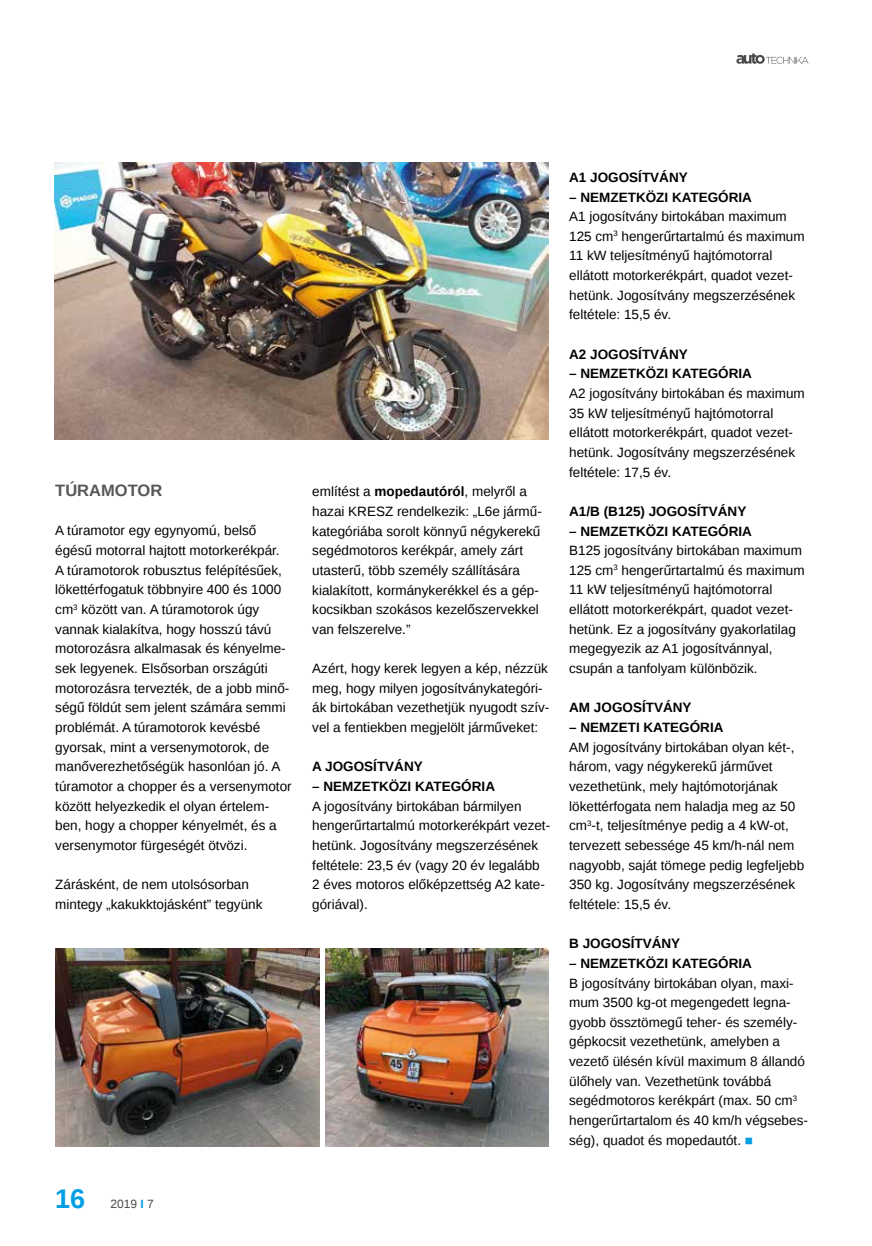
<style>
.page{position:relative;width:872px;height:1246px;background:#fff}
.page>*{position:absolute;margin:0;border:0;box-sizing:border-box;transform-origin:0 0}
.t1{font:700 27px "Liberation Sans";color:#009fe3}
.t2{font:700 16.5px "Liberation Sans";color:#575756}
.t3{font:13.5px/19.6px "Liberation Sans";color:#000}
.t4{font:700 13.5px "Liberation Sans";color:#000}
.t5{font:12px "Liberation Sans";color:#4a4a49}
.s1{font-weight:700;color:#009fe3}
.s2{font-weight:700}
.s3{color:#009fe3}
</style>
<div class="page">
<svg style="left:736px;top:53px;width:72px;height:11px"></svg>
<img style="left:55px;top:162px;width:494px;height:278px">
<img style="left:325px;top:948px;width:224px;height:198px">
<img style="left:55px;top:948px;width:264px;height:198px">
<p class="t2" style="left:55px;top:479px;width:108px">TÚRAMOTOR</p>
<p class="t3" style="left:55px;top:521px;width:238px">A túramotor egy egynyomú, belső égésű motorral hajtott motorkerékpár.<br>A túramotorok robusztus felépítésűek, lökettérfogatuk többnyire 400 és 1000 cm<sup>3</sup> között van. A túramotorok úgy vannak kialakítva, hogy hosszú távú motorozásra alkalmasak és kényelme&shy;sek legyenek. Elsősorban országúti motorozásra tervezték, de a jobb minő&shy;ségű földút sem jelent számára semmi problémát. A túramotorok kevésbé gyorsak, mint a versenymotorok, de manőverezhetőségük hasonlóan jó. A túramotor a chopper és a versenymotor között helyezkedik el olyan értelem&shy;ben, hogy a chopper kényelmét, és a versenymotor fürgeségét ötvözi.</p>
<p class="t3" style="left:55px;top:875px;width:209px">Zárásként, de nem utolsósorban mintegy „kakukktojásként” tegyünk</p>
<h1 class="t1" style="left:55px;top:1180px;width:32px">16</h1>
<p class="t5" style="left:110px;top:1197px;width:45px">2019 <span class="s1">I</span> 7</p>
<p class="t3" style="left:312px;top:482px;width:231px">említést a <span class="s2">mopedautóról</span>, melyről a hazai KRESZ rendelkezik: „L6e jármű&shy;kategóriába sorolt könnyű négykerekű segédmotoros kerékpár, amely zárt utasterű, több személy szállítására kialakított, kormánykerékkel és a gép&shy;kocsikban szokásos kezelőszervekkel van felszerelve.”</p>
<p class="t3" style="left:312px;top:659px;width:239px">Azért, hogy kerek legyen a kép, nézzük meg, hogy milyen jogosítványkategóri&shy;ák birtokában vezethetjük nyugodt szív&shy;vel a fentiekben megjelölt járműveket:</p>
<p class="t4" style="left:312px;top:757px;width:112px">A JOGOSÍTVÁNY</p>
<p class="t4" style="left:312px;top:777px;width:184px">– NEMZETKÖZI KATEGÓRIA</p>
<p class="t3" style="left:312px;top:797px;width:239px">A jogosítvány birtokában bármilyen hengerűrtartalmú motorkerékpárt vezet&shy;hetünk. Jogosítvány megszerzésének feltétele: 23,5 év (vagy 20 év legalább 2 éves motoros előképzettség A2 kate&shy;góriával).</p>
<p class="t4" style="left:569px;top:168px;width:120px">A1 JOGOSÍTVÁNY</p>
<p class="t4" style="left:569px;top:188px;width:184px">– NEMZETKÖZI KATEGÓRIA</p>
<p class="t3" style="left:569px;top:207px;width:237px">A1 jogosítvány birtokában maximum 125 cm<sup>3</sup> hengerűrtartalmú és maximum 11 kW teljesítményű hajtómotorral ellátott motorkerékpárt, quadot vezet&shy;hetünk. Jogosítvány megszerzésének feltétele: 15,5 év.</p>
<p class="t4" style="left:569px;top:345px;width:120px">A2 JOGOSÍTVÁNY</p>
<p class="t4" style="left:569px;top:364px;width:184px">– NEMZETKÖZI KATEGÓRIA</p>
<p class="t3" style="left:569px;top:384px;width:237px">A2 jogosítvány birtokában és maximum 35 kW teljesítményű hajtómotorral ellátott motorkerékpárt, quadot vezet&shy;hetünk. Jogosítvány megszerzésének feltétele: 17,5 év.</p>
<p class="t4" style="left:569px;top:502px;width:179px">A1/B (B125) JOGOSÍTVÁNY</p>
<p class="t4" style="left:569px;top:521px;width:184px">– NEMZETKÖZI KATEGÓRIA</p>
<p class="t3" style="left:569px;top:541px;width:237px">B125 jogosítvány birtokában maximum 125 cm<sup>3</sup> hengerűrtartalmú és maximum 11 kW teljesítményű hajtómotorral ellátott motorkerékpárt, quadot vezet&shy;hetünk. Ez a jogosítvány gyakorlatilag megegyezik az A1 jogosítvánnyal, csupán a tanfolyam különbözik.</p>
<p class="t4" style="left:569px;top:698px;width:124px">AM JOGOSÍTVÁNY</p>
<p class="t4" style="left:569px;top:718px;width:156px">– NEMZETI KATEGÓRIA</p>
<p class="t3" style="left:569px;top:738px;width:236px">AM jogosítvány birtokában olyan két-, három, vagy négykerekű járművet vezethetünk, mely hajtómotorjának lökettérfogata nem haladja meg az 50 cm<sup>3</sup>-t, teljesítménye pedig a 4 kW-ot, tervezett sebessége 45 km/h-nál nem nagyobb, saját tömege pedig legfeljebb 350 kg. Jogosítvány megszerzésének feltétele: 15,5 év.</p>
<p class="t4" style="left:569px;top:934px;width:113px">B JOGOSÍTVÁNY</p>
<p class="t4" style="left:569px;top:954px;width:184px">– NEMZETKÖZI KATEGÓRIA</p>
<p class="t3" style="left:569px;top:973px;width:240px">B jogosítvány birtokában olyan, maxi&shy;mum 3500 kg-ot megengedett legna&shy;gyobb össztömegű teher- és személy&shy;gépkocsit vezethetünk, amelyben a vezető ülésén kívül maximum 8 állandó ülőhely van. Vezethetünk továbbá segédmotoros kerékpárt (max. 50 cm<sup>3 </sup>hengerűrtartalom és 40 km/h végsebes&shy;ség), quadot és mopedautót. <span class="s3">■</span></p>
</div>
